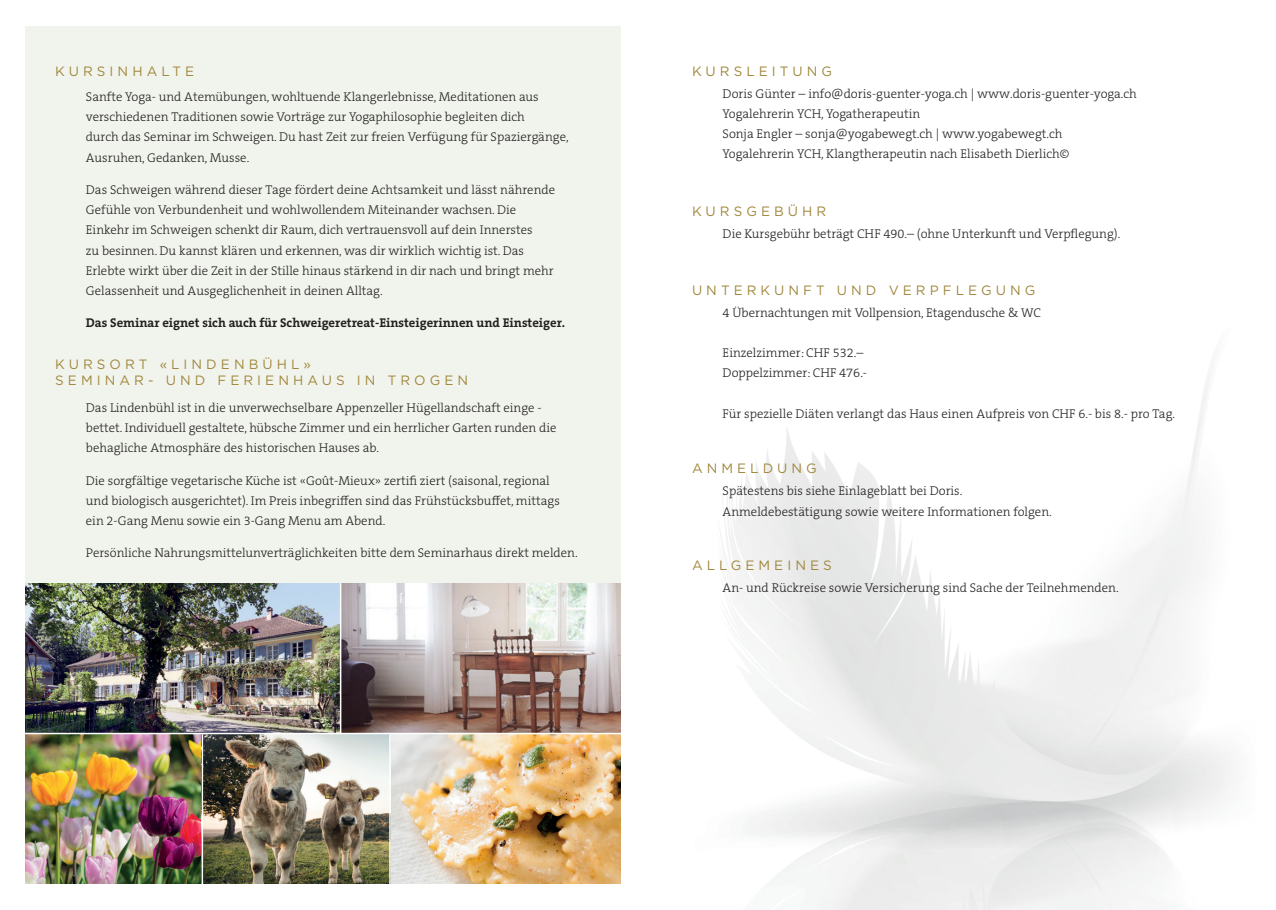
<style>
.page{position:relative;width:1276px;height:910px;background:#fff}
.page>*{position:absolute;margin:0;border:0;box-sizing:border-box;transform-origin:0 0}
.t1{font:13.5px/16.5px "Gotham";letter-spacing:.3em;color:#a1873c}
.t2{font:300 12.75px/20.2px "The Serif B W3";color:#231f20}
.t3{font:700 12.75px "The Serif B W7";color:#231f20}
</style>
<div class="page">
<img style="left:391px;top:734px;width:230px;height:149px">
<img style="left:26px;top:734px;width:363px;height:149px">
<div style="left:26px;top:26px;width:595px;height:601px;background:#f1f4ed"></div>
<img style="left:26px;top:583px;width:595px;height:150px">
<hr style="left:340px;top:583px;width:1px;height:151px;background:#fff">
<hr style="left:202px;top:734px;width:1px;height:151px;background:#fff">
<p class="t1" style="left:55px;top:62px;width:140px">KURSINHALTE</p>
<p class="t2" style="left:86px;top:87px;width:484px">Sanfte Yoga- und Atemübungen, wohltuende Klangerlebnisse, Meditationen aus verschiedenen Traditionen sowie Vorträge zur Yogaphilosophie begleiten dich<br>durch das Seminar im Schweigen. Du hast Zeit zur freien Verfügung für Spaziergänge, Ausruhen, Gedanken, Musse.</p>
<p class="t2" style="left:86px;top:179px;width:471px">Das Schweigen während dieser Tage fördert deine Achtsamkeit und lässt nährende Gefühle von Verbundenheit und wohlwollendem Miteinander wachsen. Die Einkehr im Schweigen schenkt dir Raum, dich vertrauensvoll auf dein Innerstes<br>zu besinnen. Du kannst klären und erkennen, was dir wirklich wichtig ist. Das Erlebte wirkt über die Zeit in der Stille hinaus stärkend in dir nach und bringt mehr Gelassenheit und Ausgeglichenheit in deinen Alltag.</p>
<p class="t3" style="left:86px;top:315px;width:481px">Das Seminar eignet sich auch für Schweigeretreat-Einsteigerinnen und Einsteiger.</p>
<p class="t1" style="left:55px;top:355px;width:414px">KURSORT «LINDENBÜHL»<br>SEMINAR- UND FERIENHAUS IN TROGEN</p>
<p class="t2" style="left:86px;top:397px;width:472px">Das Lindenbühl ist in die unverwechselbare Appenzeller Hügellandschaft einge - bettet. Individuell gestaltete, hübsche Zimmer und ein herrlicher Garten runden die behagliche Atmosphäre des historischen Hauses ab.</p>
<p class="t2" style="left:86px;top:470px;width:475px">Die sorgfältige vegetarische Küche ist «Goût-Mieux» zertifi ziert (saisonal, regional und biologisch ausgerichtet). Im Preis inbegriffen sind das Frühstücksbuffet, mittags ein 2-Gang Menu sowie ein 3-Gang Menu am Abend.</p>
<p class="t2" style="left:86px;top:543px;width:493px">Persönliche Nahrungsmittelunverträglichkeiten bitte dem Seminarhaus direkt melden.</p>
<p class="t1" style="left:692px;top:62px;width:142px">KURSLEITUNG</p>
<p class="t2" style="left:722px;top:83px;width:416px">Doris Günter – info@doris-guenter-yoga.ch | www.doris-guenter-yoga.ch Yogalehrerin YCH, Yogatherapeutin<br>Sonja Engler – sonja@yogabewegt.ch | www.yogabewegt.ch Yogalehrerin YCH, Klangtherapeutin nach Elisabeth Dierlich©</p>
<p class="t1" style="left:692px;top:203px;width:136px">KURSGEBÜHR</p>
<p class="t2" style="left:722px;top:224px;width:399px">Die Kursgebühr beträgt CHF 490.– (ohne Unterkunft und Verpflegung).</p>
<p class="t1" style="left:692px;top:281px;width:345px">UNTERKUNFT UND VERPFLEGUNG</p>
<p class="t2" style="left:722px;top:302px;width:320px">4 Übernachtungen mit Vollpension, Etagendusche &amp; WC</p>
<p class="t2" style="left:722px;top:343px;width:146px">Einzelzimmer: CHF 532.–<br>Doppelzimmer: CHF 476.-</p>
<p class="t2" style="left:722px;top:404px;width:454px">Für spezielle Diäten verlangt das Haus einen Aufpreis von CHF 6.- bis 8.- pro Tag.</p>
<p class="t1" style="left:692px;top:460px;width:126px">ANMELDUNG</p>
<p class="t2" style="left:722px;top:481px;width:331px">Spätestens bis siehe Einlageblatt bei Doris.<br>Anmeldebestätigung sowie weitere Informationen folgen.</p>
<p class="t1" style="left:692px;top:556px;width:141px">ALLGEMEINES</p>
<p class="t2" style="left:722px;top:577px;width:397px">An- und Rückreise sowie Versicherung sind Sache der Teilnehmenden.</p>
</div>
